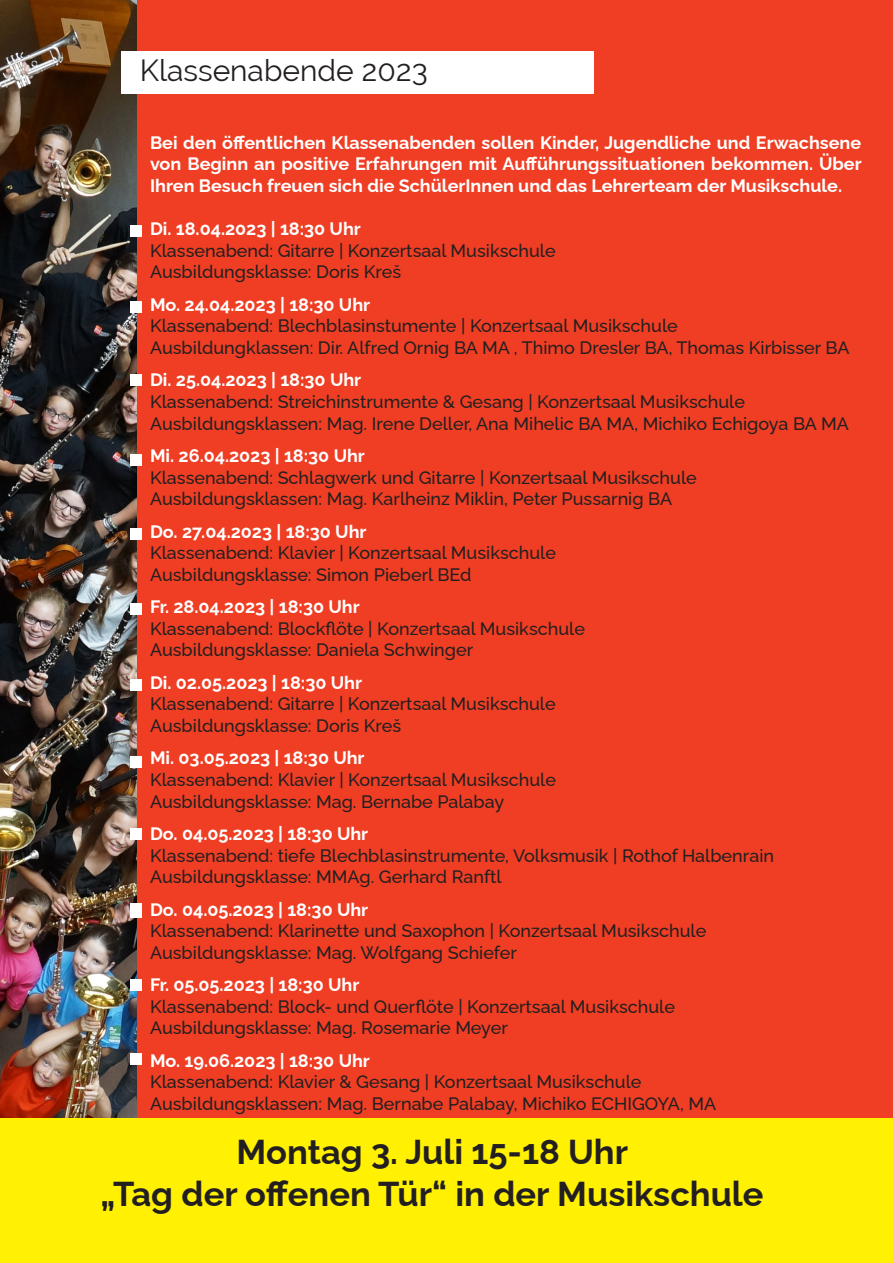
<style>
.page{position:relative;width:893px;height:1263px;background:#ef3e23}
.page>*{position:absolute;margin:0;border:0;box-sizing:border-box;transform-origin:0 0}
.t1{font:700 34.5px/41.4px "Raleway";color:#231f20;text-align:center}
.t2{font:30px "Raleway";color:#231f20}
.t3{font:500 18px/21.6px "Raleway";color:#231f20}
.t4{font:700 18px/21.6px "Raleway";color:#fff;text-align:justify}
.s1{font-weight:700;color:#fff}
</style>
<div class="page">
<img style="left:0;top:0;width:136px;height:1118px">
<div style="left:121px;top:51px;width:472px;height:43px;background:#fff"></div>
<div style="left:131px;top:225px;width:11px;height:11px;background:#fff"></div>
<div style="left:131px;top:301px;width:11px;height:11px;background:#fff"></div>
<div style="left:131px;top:374px;width:11px;height:11px;background:#fff"></div>
<div style="left:131px;top:455px;width:11px;height:11px;background:#fff"></div>
<div style="left:131px;top:528px;width:11px;height:11px;background:#fff"></div>
<div style="left:131px;top:679px;width:11px;height:11px;background:#fff"></div>
<div style="left:131px;top:604px;width:11px;height:11px;background:#fff"></div>
<div style="left:131px;top:756px;width:11px;height:11px;background:#fff"></div>
<div style="left:131px;top:828px;width:11px;height:11px;background:#fff"></div>
<div style="left:131px;top:903px;width:11px;height:11px;background:#fff"></div>
<div style="left:131px;top:906px;width:11px;height:11px;background:#fff"></div>
<div style="left:131px;top:980px;width:11px;height:11px;background:#fff"></div>
<div style="left:131px;top:1053px;width:11px;height:11px;background:#fff"></div>
<div style="left:0;top:1118px;width:893px;height:145px;background:#fff101"></div>
<p class="t2" style="left:140px;top:53px;width:290px">Klassenabende 2023</p>
<p class="t4" style="left:150px;top:130px;width:713px">Bei den öffentlichen Klassenabenden sollen Kinder, Jugendliche und Erwachsene von Beginn an positive Erfahrungen mit Aufführungssituationen bekommen. Über Ihren Besuch freuen sich die SchülerInnen und das Lehrerteam der Musikschule.</p>
<p class="t3" style="left:150px;top:216px;width:407px"><span class="s1">Di. 18.04.2023 | 18:30 Uhr<br></span>Klassenabend: Gitarre | Konzertsaal Musikschule<br>Ausbildungsklasse: Doris Kreš</p>
<p class="t3" style="left:150px;top:292px;width:701px"><span class="s1">Mo. 24.04.2023 | 18:30 Uhr<br></span>Klassenabend: Blechblasinstumente | Konzertsaal Musikschule<br>Ausbildungklassen: Dir. Alfred Ornig BA MA , Thimo Dresler BA, Thomas Kirbisser BA</p>
<p class="t3" style="left:150px;top:367px;width:700px"><span class="s1">Di. 25.04.2023 | 18:30 Uhr<br></span>Klassenabend: Streichinstrumente &amp; Gesang | Konzertsaal Musikschule<br>Ausbildungsklassen: Mag. Irene Deller, Ana Mihelic BA MA, Michiko Echigoya BA MA</p>
<p class="t3" style="left:150px;top:443px;width:548px"><span class="s1">Mi. 26.04.2023 | 18:30 Uhr<br></span>Klassenabend: Schlagwerk und Gitarre | Konzertsaal Musikschule<br>Ausbildungsklassen: Mag. Karlheinz Miklin, Peter Pussarnig BA</p>
<p class="t3" style="left:150px;top:518px;width:407px"><span class="s1">Do. 27.04.2023 | 18:30 Uhr<br></span>Klassenabend: Klavier | Konzertsaal Musikschule<br>Ausbildungsklasse: Simon Pieberl BEd</p>
<p class="t3" style="left:150px;top:594px;width:436px"><span class="s1">Fr. 28.04.2023 | 18:30 Uhr<br></span>Klassenabend: Blockflöte | Konzertsaal Musikschule<br>Ausbildungsklasse: Daniela Schwinger</p>
<p class="t3" style="left:150px;top:670px;width:407px"><span class="s1">Di. 02.05.2023 | 18:30 Uhr<br></span>Klassenabend: Gitarre | Konzertsaal Musikschule<br>Ausbildungsklasse: Doris Kreš</p>
<p class="t3" style="left:150px;top:745px;width:407px"><span class="s1">Mi. 03.05.2023 | 18:30 Uhr<br></span>Klassenabend: Klavier | Konzertsaal Musikschule<br>Ausbildungsklasse: Mag. Bernabe Palabay</p>
<p class="t3" style="left:150px;top:821px;width:626px"><span class="s1">Do. 04.05.2023 | 18:30 Uhr<br></span>Klassenabend: tiefe Blechblasinstrumente, Volksmusik | Rothof Halbenrain<br>Ausbildungsklasse: MMAg. Gerhard Ranftl</p>
<p class="t3" style="left:150px;top:896px;width:558px"><span class="s1">Do. 04.05.2023 | 18:30 Uhr<br></span>Klassenabend: Klarinette und Saxophon | Konzertsaal Musikschule<br>Ausbildungsklasse: Mag. Wolfgang Schiefer</p>
<p class="t3" style="left:150px;top:972px;width:526px"><span class="s1">Fr. 05.05.2023 | 18:30 Uhr<br></span>Klassenabend: Block- und Querflöte | Konzertsaal Musikschule<br>Ausbildungsklasse: Mag. Rosemarie Meyer</p>
<p class="t3" style="left:150px;top:1048px;width:568px"><span class="s1">Mo. 19.06.2023 | 18:30 Uhr<br></span>Klassenabend: Klavier &amp; Gesang | Konzertsaal Musikschule<br>Ausbildungsklassen: Mag. Bernabe Palabay, Michiko ECHIGOYA, MA</p>
<p class="t1" style="left:100px;top:1127px;width:665px">Montag 3. Juli 15-18 Uhr<br>„Tag der offenen Tür“ in der Musikschule</p>
</div>
